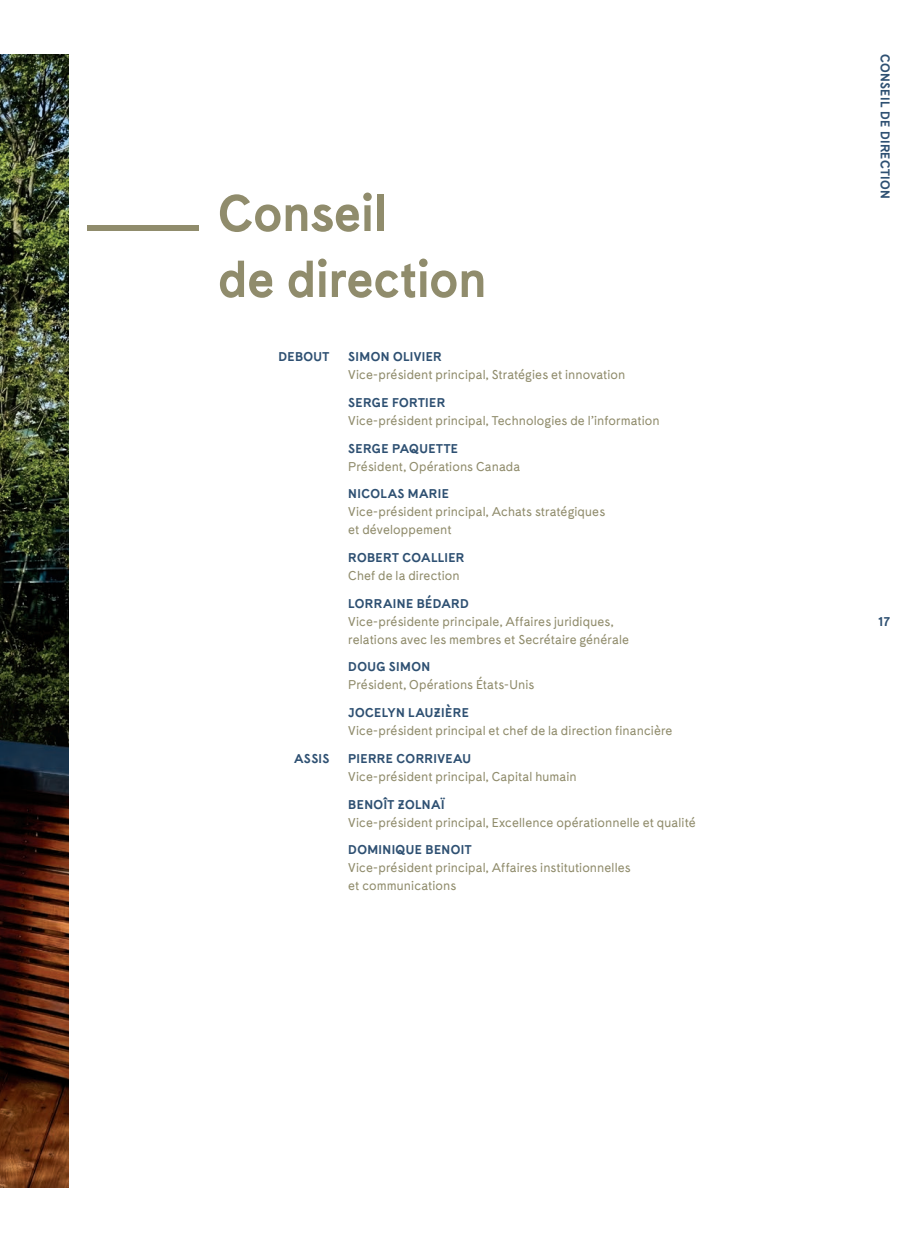
<style>
.page{position:relative;width:918px;height:1242px;background:#fff}
.page>*{position:absolute;margin:0;border:0;box-sizing:border-box;transform-origin:0 0}
.NIVEAU_2_-_TITRE_2{font:700 54px/66px "Cadiz";letter-spacing:-.005em;color:#908c6c}
.NIVEAU_5_-_TEXTE_COU{font:500 13.5px/18px "Cadiz";letter-spacing:.01em;color:#908c6c}
.NIVEAU_3_-_SOUS-TITR{font:700 13.5px "Cadiz";letter-spacing:.03em;color:#2e5072}
.NIVEAU_5_-_TEXTE_COU-2{font:700 13.5px "Cadiz";letter-spacing:.03em;color:#2e5072}
</style>
<div class="page">
<img style="left:0;top:55px;width:69px;height:1133px">
<div style="left:88px;top:226px;width:111px;height:5px;background:#908c6c"></div>
<p class="NIVEAU_2_-_TITRE_2" style="left:218px;top:180px;width:270px">Conseil<br>de direction</p>
<p class="NIVEAU_3_-_SOUS-TITR" style="left:279px;top:348px;width:52px">DEBOUT</p>
<p class="NIVEAU_3_-_SOUS-TITR" style="left:294px;top:750px;width:37px">ASSIS</p>
<p class="NIVEAU_3_-_SOUS-TITR" style="left:348px;top:348px;width:95px">SIMON OLIVIER</p>
<p class="NIVEAU_5_-_TEXTE_COU" style="left:348px;top:366px;width:279px">Vice-président principal, Stratégies et innovation</p>
<p class="NIVEAU_3_-_SOUS-TITR" style="left:348px;top:394px;width:98px">SERGE FORTIER</p>
<p class="NIVEAU_5_-_TEXTE_COU" style="left:348px;top:411px;width:313px">Vice-président principal, Technologies de l’information</p>
<p class="NIVEAU_3_-_SOUS-TITR" style="left:348px;top:439px;width:111px">SERGE PAQUETTE</p>
<p class="NIVEAU_5_-_TEXTE_COU" style="left:348px;top:457px;width:173px">Président, Opérations Canada</p>
<p class="NIVEAU_3_-_SOUS-TITR" style="left:348px;top:485px;width:102px">NICOLAS MARIE</p>
<p class="NIVEAU_5_-_TEXTE_COU" style="left:348px;top:503px;width:258px">Vice-président principal, Achats stratégiques et développement</p>
<p class="NIVEAU_3_-_SOUS-TITR" style="left:348px;top:549px;width:118px">ROBERT COALLIER</p>
<p class="NIVEAU_5_-_TEXTE_COU" style="left:348px;top:566px;width:113px">Chef de la direction</p>
<p class="NIVEAU_3_-_SOUS-TITR" style="left:348px;top:595px;width:122px">LORRAINE BÉDARD</p>
<p class="NIVEAU_5_-_TEXTE_COU" style="left:348px;top:612px;width:282px">Vice-présidente principale, Affaires juridiques, relations avec les membres et Secrétaire générale</p>
<p class="NIVEAU_3_-_SOUS-TITR" style="left:348px;top:658px;width:83px">DOUG SIMON</p>
<p class="NIVEAU_5_-_TEXTE_COU" style="left:348px;top:676px;width:188px">Président, Opérations États-Unis</p>
<p class="NIVEAU_3_-_SOUS-TITR" style="left:348px;top:704px;width:122px">JOCELYN LAUZIÈRE</p>
<p class="NIVEAU_5_-_TEXTE_COU" style="left:348px;top:722px;width:326px">Vice-président principal et chef de la direction financière</p>
<p class="NIVEAU_5_-_TEXTE_COU-2" style="left:348px;top:750px;width:124px">PIERRE CORRIVEAU</p>
<p class="NIVEAU_5_-_TEXTE_COU" style="left:348px;top:767px;width:230px">Vice-président principal, Capital humain</p>
<p class="NIVEAU_3_-_SOUS-TITR" style="left:348px;top:795px;width:98px">BENOÎT ZOLNAÏ</p>
<p class="NIVEAU_5_-_TEXTE_COU" style="left:348px;top:813px;width:349px">Vice-président principal, Excellence opérationnelle et qualité</p>
<p class="NIVEAU_3_-_SOUS-TITR" style="left:348px;top:841px;width:125px">DOMINIQUE BENOIT</p>
<p class="NIVEAU_5_-_TEXTE_COU" style="left:348px;top:859px;width:284px">Vice-président principal, Affaires institutionnelles et communications</p>
<p class="NIVEAU_3_-_SOUS-TITR" style="left:894px;top:54px;width:146px;rotate:90deg">CONSEIL DE DIRECTION</p>
<p class="NIVEAU_3_-_SOUS-TITR" style="left:879px;top:613px;width:13px">17</p>
</div>
